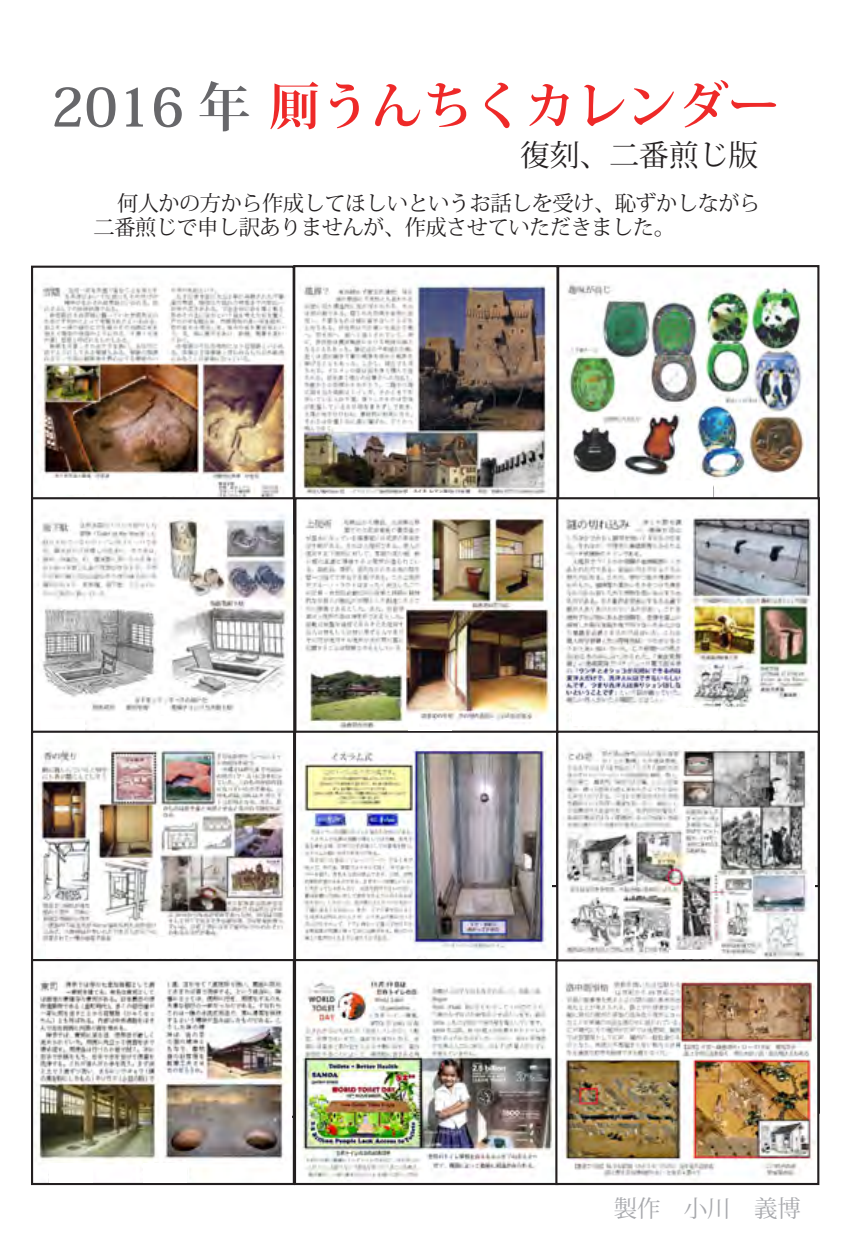
<style>
.page{position:relative;width:851px;height:1259px;background:#fff}
.page>*{position:absolute;margin:0;border:0;box-sizing:border-box;transform-origin:0 0}
.t1{font:700 51px "Koz Min Pro";color:#ee2928}
.t2{font:29.7px "Koz Min Pro";color:#231f20}
.t3{font:23.4px "Koz Min Pro";color:#a8a9ad}
.t4{font:21.3px "Koz Min Pro";letter-spacing:-.025em;color:#231f20}
.s1{font-size:53.1px;color:#67676a}
</style>
<div class="page">
<img style="left:34px;top:277px;width:520px;height:220px">
<div style="left:31px;top:266px;width:264px;height:268px;border:2px solid #231f20"></div>
<img style="left:567px;top:284px;width:241px;height:213px">
<div style="left:557px;top:265px;width:262px;height:267px;border:2px solid #231f20"></div>
<img style="left:34px;top:500px;width:782px;height:370px">
<div style="left:668px;top:481px;width:44px;height:16px;background:#fff"></div>
<div style="left:293px;top:265px;width:265px;height:269px;border:2px solid #231f20"></div>
<div style="left:570px;top:481px;width:43px;height:16px;background:#fff"></div>
<div style="left:148px;top:476px;width:43px;height:19px;background:#fff"></div>
<svg style="left:406px;top:493px;width:44px;height:20px"></svg>
<div style="left:45px;top:478px;width:43px;height:15px;background:#fff"></div>
<img style="left:297px;top:733px;width:254px;height:226px">
<div style="left:42px;top:719px;width:43px;height:20px;background:#fff"></div>
<div style="left:156px;top:716px;width:43px;height:20px;background:#fff"></div>
<img style="left:34px;top:733px;width:258px;height:349px">
<div style="left:31px;top:730px;width:264px;height:387px;border:2px solid #231f20"></div>
<div style="left:568px;top:706px;width:44px;height:19px;background:#fff"></div>
<img style="left:34px;top:962px;width:257px;height:220px">
<div style="left:31px;top:959px;width:264px;height:226px;border:2px solid #231f20"></div>
<img style="left:297px;top:962px;width:519px;height:219px">
<div style="left:294px;top:959px;width:264px;height:226px;border:2px solid #231f20"></div>
<div style="left:46px;top:942px;width:43px;height:15px;background:#fff"></div>
<div style="left:149px;top:938px;width:44px;height:20px;background:#fff"></div>
<div style="left:143px;top:1162px;width:43px;height:20px;background:#fff"></div>
<div style="left:49px;top:1162px;width:44px;height:20px;background:#fff"></div>
<div style="left:556px;top:497px;width:263px;height:390px;border:2px solid #231f20"></div>
<img style="left:559px;top:733px;width:255px;height:377px">
<div style="left:556px;top:730px;width:263px;height:383px;border:2px solid #231f20"></div>
<div style="left:555px;top:959px;width:264px;height:226px;border:2px solid #231f20"></div>
<div style="left:668px;top:950px;width:44px;height:9px;background:#fff"></div>
<hr style="left:408px;top:727px;width:43px;height:3px;background:#fff">
<div style="left:674px;top:708px;width:43px;height:20px;background:#fff"></div>
<div style="left:572px;top:706px;width:44px;height:19px;background:#fff"></div>
<p class="t1" style="left:51px;top:69px;width:730px"><span class="s1">2016 年</span>厠うんちくカレンダー</p>
<p class="t2" style="left:520px;top:134px;width:240px">復刻、二番煎じ版</p>
<p class="t4" style="left:117px;top:188px;width:645px">何人かの方から作成してほしいというお話しを受け、恥ずかしながら</p>
<p class="t4" style="left:94px;top:212px;width:582px">二番煎じで申し訳ありませんが、作成させていただきました。</p>
<p class="t3" style="left:613px;top:1192px;width:189px">製作　小川　義博</p>
</div>
